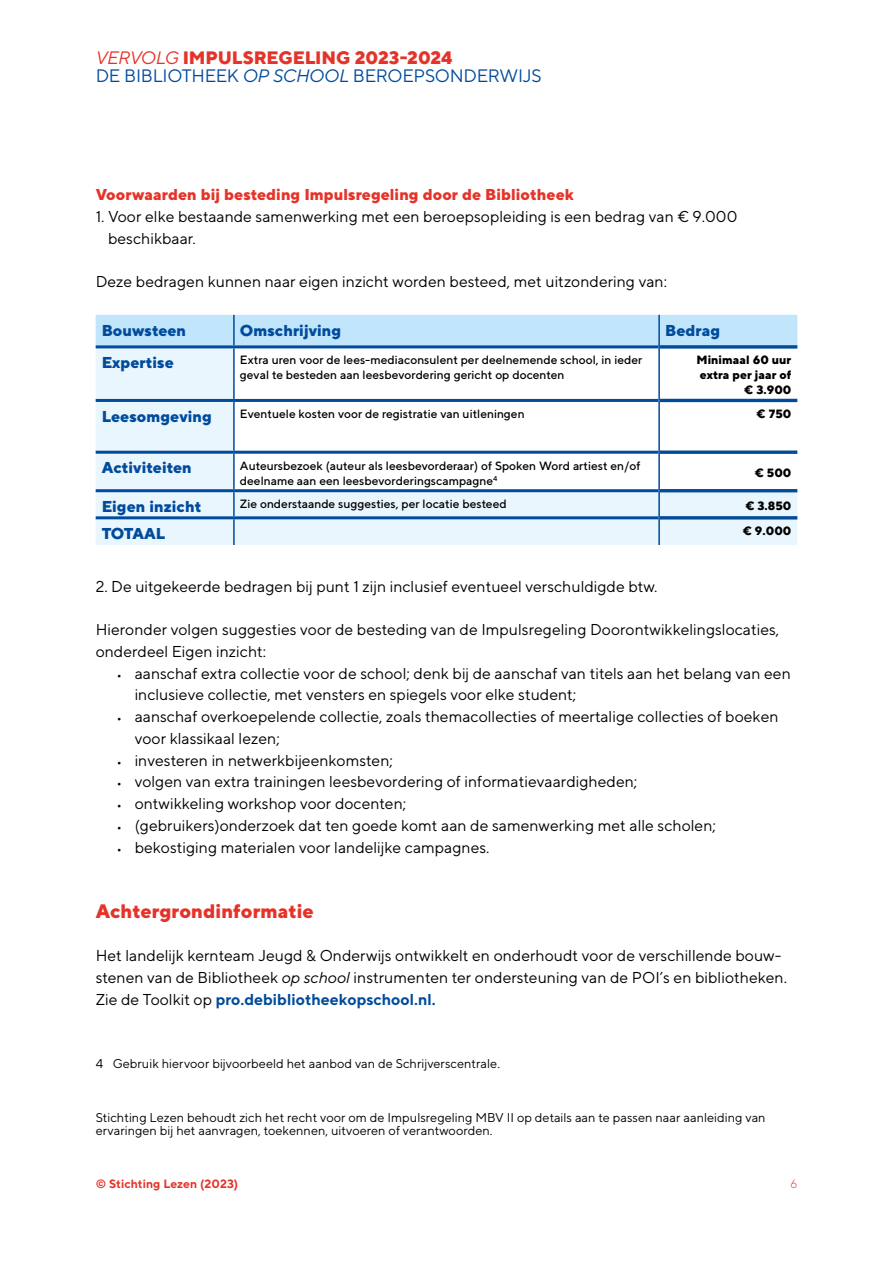
<style>
.page{position:relative;width:893px;height:1263px;background:#fff}
.page>*{position:absolute;margin:0;border:0;box-sizing:border-box;transform-origin:0 0}
.t1{font:800 19.5px "TT Norms";color:#e63329}
.t2{font:18px/18px "TT Norms";letter-spacing:-.015em;color:#004b9c}
.t3{font:15.75px/21.8px "TT Norms";color:#000}
.t4{font:800 15.75px "TT Norms";color:#004b9c}
.t5{font:800 15.75px "TT Norms";color:#e63329}
.t6{font:12.75px/13.5px "TT Norms";color:#000}
.t7{font:500 12px/15px "TT Norms";color:#000}
.t8{font:800 12px/15px "TT Norms";color:#000;text-align:right}
.t9{font:700 12px "TT Norms";color:#e63329}
.t10{font:300 12px "TT Norms";color:#e63329}
.s1{font-style:italic;color:#e63329}
.s2{font-weight:800;color:#e63329}
.s3{font-style:italic}
.s4{font-weight:500;font-size:12px}
.s5{font-weight:700;color:#004b9b}
</style>
<div class="page">
<div style="left:96px;top:315px;width:701px;height:30px;background:#c1e5fa"></div>
<svg style="left:96px;top:348px;width:701px;height:197px"></svg>
<hr style="left:233px;top:315px;width:2px;height:30px;background:#004b9b">
<hr style="left:658px;top:315px;width:2px;height:32px;background:#004b9b">
<hr style="left:96px;top:345px;width:138px;height:3px;background:#004b9b">
<hr style="left:234px;top:345px;width:424px;height:3px;background:#004b9b">
<hr style="left:233px;top:348px;width:2px;height:51px;background:#004b9b">
<hr style="left:658px;top:347px;width:2px;height:53px;background:#004b9b">
<svg style="left:660px;top:345px;width:137px;height:4px"></svg>
<hr style="left:96px;top:399px;width:138px;height:3px;background:#004b9b">
<hr style="left:234px;top:399px;width:424px;height:3px;background:#004b9b">
<hr style="left:233px;top:402px;width:2px;height:49px;background:#004b9b">
<hr style="left:658px;top:400px;width:2px;height:52px;background:#004b9b">
<hr style="left:660px;top:399px;width:137px;height:3px;background:#004b9b">
<hr style="left:96px;top:451px;width:138px;height:3px;background:#004b9b">
<hr style="left:234px;top:451px;width:424px;height:3px;background:#004b9b">
<hr style="left:233px;top:454px;width:2px;height:35px;background:#004b9b">
<hr style="left:658px;top:452px;width:2px;height:39px;background:#004b9b">
<svg style="left:660px;top:450px;width:137px;height:4px"></svg>
<hr style="left:96px;top:489px;width:138px;height:3px;background:#004b9b">
<hr style="left:234px;top:489px;width:424px;height:3px;background:#004b9b">
<hr style="left:233px;top:492px;width:2px;height:24px;background:#004b9b">
<hr style="left:658px;top:491px;width:2px;height:27px;background:#004b9b">
<hr style="left:660px;top:489px;width:137px;height:3px;background:#004b9b">
<hr style="left:96px;top:516px;width:138px;height:3px;background:#004b9b">
<hr style="left:234px;top:516px;width:424px;height:3px;background:#004b9b">
<hr style="left:233px;top:519px;width:2px;height:26px;background:#004b9b">
<hr style="left:658px;top:518px;width:2px;height:27px;background:#004b9b">
<hr style="left:660px;top:516px;width:137px;height:3px;background:#004b9b">
<p class="t2" style="left:96px;top:48px;width:448px"><span class="s1">VERVOLG</span> <span class="s2">IMPULSREGELING 2023-2024<br></span>DE BIBLIOTHEEK <span class="s3">OP SCHOOL</span> BEROEPSONDERWIJS</p>
<p class="t5" style="left:96px;top:184px;width:480px">Voorwaarden bij besteding Impulsregeling door de Bibliotheek</p>
<p class="t3" style="left:108px;top:205px;width:631px;text-indent:-12px">1. Voor elke bestaande samenwerking met een beroepsopleiding is een bedrag van € 9.000 beschikbaar.</p>
<p class="t3" style="left:96px;top:270px;width:573px">Deze bedragen kunnen naar eigen inzicht worden besteed, met uitzondering van:</p>
<p class="t4" style="left:102px;top:320px;width:86px">Bouwsteen</p>
<p class="t4" style="left:240px;top:320px;width:103px">Omschrijving</p>
<p class="t4" style="left:665px;top:320px;width:56px">Bedrag</p>
<p class="t4" style="left:102px;top:352px;width:74px">Expertise</p>
<p class="t7" style="left:240px;top:352px;width:404px">Extra uren voor de lees-mediaconsulent per deelnemende school, in ieder geval te besteden aan leesbevordering gericht op docenten</p>
<p class="t8" style="left:696px;top:352px;width:96px">Minimaal 60 uur extra per jaar of € 3.900</p>
<p class="t4" style="left:102px;top:406px;width:112px">Leesomgeving</p>
<p class="t7" style="left:240px;top:406px;width:286px">Eventuele kosten voor de registratie van uitleningen</p>
<p class="t8" style="left:757px;top:406px;width:36px">€ 750</p>
<p class="t4" style="left:102px;top:458px;width:92px">Activiteiten</p>
<p class="t7" style="left:240px;top:458px;width:402px">Auteursbezoek (auteur als leesbevorderaar) of Spoken Word artiest en/of deelname aan een leesbevorderingscampagne<sup>4</sup></p>
<p class="t8" style="left:755px;top:465px;width:38px">€ 500</p>
<p class="t4" style="left:102px;top:496px;width:101px">Eigen inzicht</p>
<p class="t7" style="left:240px;top:496px;width:268px">Zie onderstaande suggesties, per locatie besteed</p>
<p class="t8" style="left:745px;top:498px;width:47px">€ 3.850</p>
<p class="t4" style="left:102px;top:523px;width:65px">TOTAAL</p>
<p class="t8" style="left:743px;top:523px;width:50px">€ 9.000</p>
<p class="t3" style="left:96px;top:575px;width:563px">2. De uitgekeerde bedragen bij punt 1 zijn inclusief eventueel verschuldigde btw.</p>
<p class="t3" style="left:96px;top:618px;width:685px">Hieronder volgen suggesties voor de besteding van de Impulsregeling Doorontwikkelingslocaties, onderdeel Eigen inzicht:</p>
<p class="t3" style="left:135px;top:662px;width:658px;text-indent:-18px"><span class="s4">•</span> aanschaf extra collectie voor de school; denk bij de aanschaf van titels aan het belang van een inclusieve collectie, met vensters en spiegels voor elke student;</p>
<p class="t3" style="left:135px;top:705px;width:645px;text-indent:-18px"><span class="s4">•</span> aanschaf overkoepelende collectie, zoals themacollecties of meertalige collecties of boeken voor klassikaal lezen;</p>
<p class="t3" style="left:117px;top:749px;width:277px"><span class="s4">•</span> investeren in netwerkbijeenkomsten;</p>
<p class="t3" style="left:117px;top:771px;width:522px"><span class="s4">•</span> volgen van extra trainingen leesbevordering of informatievaardigheden;</p>
<p class="t3" style="left:117px;top:792px;width:291px"><span class="s4">•</span> ontwikkeling workshop voor docenten;</p>
<p class="t3" style="left:117px;top:814px;width:600px"><span class="s4">•</span> (gebruikers)onderzoek dat ten goede komt aan de samenwerking met alle scholen;</p>
<p class="t3" style="left:117px;top:836px;width:374px"><span class="s4">•</span> bekostiging materialen voor landelijke campagnes.</p>
<p class="t1" style="left:96px;top:898px;width:220px">Achtergrondinformatie</p>
<p class="t3" style="left:96px;top:945px;width:693px">Het landelijk kernteam Jeugd &amp; Onderwijs ontwikkelt en onderhoudt voor de verschillende bouw&shy;stenen van de Bibliotheek <span class="s3">op school</span> instrumenten ter ondersteuning van de POI’s en bibliotheken.<br>Zie de Toolkit op <span class="s5">pro.debibliotheekopschool.nl.</span></p>
<p class="t6" style="left:96px;top:1056px;width:406px">4 Gebruik hiervoor bijvoorbeeld het aanbod van de Schrijverscentrale.</p>
<p class="t6" style="left:96px;top:1110px;width:671px">Stichting Lezen behoudt zich het recht voor om de Impulsregeling MBV II op details aan te passen naar aanleiding van ervaringen bij het aanvragen, toekennen, uitvoeren of verantwoorden.</p>
<p class="t9" style="left:96px;top:1176px;width:144px">© Stichting Lezen (2023)</p>
<p class="t10" style="left:790px;top:1176px;width:8px">6</p>
</div>
